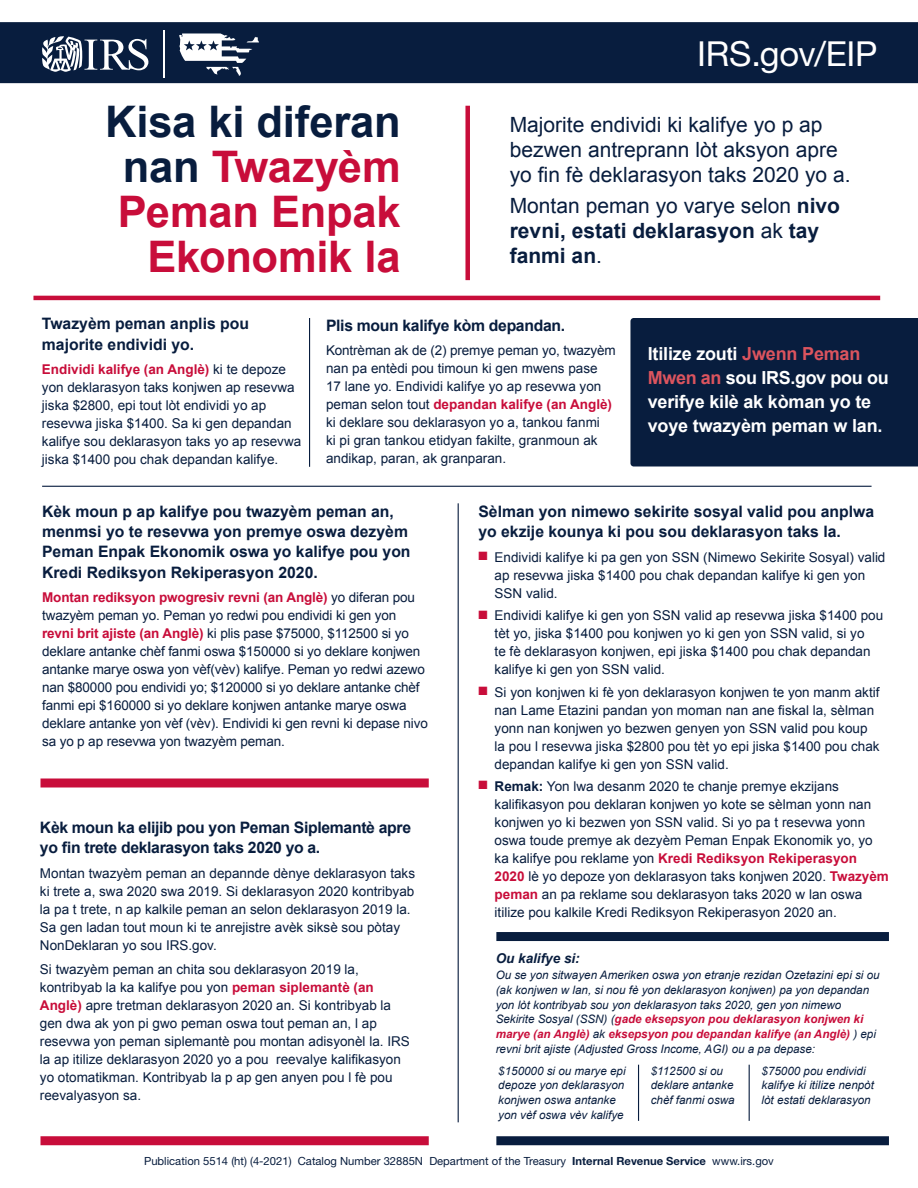
<style>
.page{position:relative;width:918px;height:1188px;background:#fff}
.page>*{position:absolute;margin:0;border:0;box-sizing:border-box;transform-origin:0 0}
.t1{font:700 43.5px/45px "Arial";letter-spacing:-.005em;color:#c80d3a;text-align:right}
.main_website{font:34.5px "Helvetica Neue LT Std";letter-spacing:-.01em;color:#fff}
.t2{font:21px/24.8px "Arial";color:#081d3e}
.t3{font:700 21px/24.8px "Arial";color:#081d3e}
.call_out{font:700 18px/24px "Arial";letter-spacing:-.01em;color:#fff}
.h3_subhead_center_bl{font:700 15.75px/20.2px "Arial";color:#081d3e}
.h3_subhead_center_bl-2{font:700 15.75px/20.2px "Arial";letter-spacing:-.02em;color:#081d3e}
.body_02{font:13.5px/18px "Arial";color:#081d3e}
.bullets_02{font:13.5px/18px "Arial";color:#081d3e}
.h4_eligible_definiti{font:italic 700 13.5px "Arial";color:#081d3e}
.eligible_definition{font:italic 11.7px/14.7px "Arial";color:#081d3e}
.product_ID{font:11.25px "Helvetica Neue LT Std";color:#081d3e}
.s1{color:#081d3e}
.s2{font-weight:400}
.s3{font-weight:700;color:#c80d3a}
.s4{color:#c80d3a}
.s5{font-weight:700}
.s6{color:#db545e}
</style>
<div class="page">
<div style="left:630px;top:318px;width:288px;height:148px;background:#081d3e"></div>
<div style="left:465px;top:106px;width:5px;height:174px;background:#c80d3a"></div>
<hr style="left:458px;top:503px;width:1px;height:619px;background:#081d3e">
<div style="left:40px;top:1136px;width:389px;height:9px;background:#c80d3a"></div>
<div style="left:496px;top:1136px;width:393px;height:9px;background:#081d3e"></div>
<div style="left:496px;top:932px;width:393px;height:9px;background:#081d3e"></div>
<div style="left:40px;top:778px;width:389px;height:10px;background:#c80d3a"></div>
<hr style="left:309px;top:318px;width:1px;height:149px;background:#081d3e">
<hr style="left:638px;top:1065px;width:1px;height:56px;background:#081d3e">
<hr style="left:749px;top:1065px;width:1px;height:56px;background:#081d3e">
<hr style="left:33px;top:296px;width:847px;height:4px;background:#c80d3a">
<hr style="left:42px;top:486px;width:830px;height:1px;background:#081d3e">
<div style="left:0;top:22px;width:918px;height:61px;background:#081d3e"></div>
<svg style="left:42px;top:36px;width:106px;height:36px"></svg>
<hr style="left:164px;top:30px;width:1px;height:48px;background:#fff">
<svg style="left:179px;top:33px;width:80px;height:43px"></svg>
<h1 class="t1" style="left:105px;top:101px;width:297px"><span class="s1">Kisa ki diferan nan</span> Twazyèm<br>Peman Enpak<br>Ekonomik la</h1>
<p class="main_website" style="left:697px;top:33px;width:182px">IRS.gov/EIP</p>
<h2 class="t2" style="left:510px;top:113px;width:342px">Majorite endividi ki kalifye yo p ap bezwen antreprann lòt aksyon apre yo fin fè deklarasyon taks 2020 yo a.</h2>
<h2 class="t3" style="left:510px;top:194px;width:332px"><span class="s2">Montan peman yo varye selon</span> nivo revni, estati deklarasyon <span class="s2">ak</span> tay fanmi an<span class="s2">.</span></h2>
<h3 class="h3_subhead_center_bl" style="left:42px;top:314px;width:209px">Twazyèm peman anplis pou majorite endividi yo.</h3>
<p class="body_02" style="left:42px;top:361px;width:261px"><span class="s3">Endividi kalifye (an Anglè)</span> ki te depoze yon deklarasyon taks konjwen ap resevwa jiska $2800, epi tout lòt endividi yo ap resevwa jiska $1400. Sa ki gen depandan kalifye sou deklarasyon taks yo ap resevwa jiska $1400 pou chak depandan kalifye.</p>
<h3 class="h3_subhead_center_bl-2" style="left:326px;top:315px;width:241px">Plis moun kalifye kòm depandan.</h3>
<p class="body_02" style="left:326px;top:342px;width:291px">Kontrèman ak de (2) premye peman yo, twazyèm nan pa entèdi pou timoun ki gen mwens pase 17 lane yo. Endividi kalifye yo ap resevwa yon peman selon tout <span class="s3">depandan kalifye (an Anglè) </span>ki deklare sou deklarasyon yo a, tankou fanmi<br>ki pi gran tankou etidyan fakilte, granmoun ak andikap, paran, ak granparan.</p>
<h3 class="h3_subhead_center_bl" style="left:478px;top:502px;width:397px">Sèlman yon nimewo sekirite sosyal valid pou anplwa yo ekzije kounya ki pou sou deklarasyon taks la.</h3>
<p class="bullets_02" style="left:495px;top:548px;width:392px;text-indent:-16px"><span class="s4">■</span> Endividi kalifye ki pa gen yon SSN (Nimewo Sekirite Sosyal) valid ap resevwa jiska $1400 pou chak depandan kalifye ki gen yon<br>SSN valid.</p>
<p class="bullets_02" style="left:495px;top:607px;width:390px;text-indent:-16px"><span class="s4">■</span> Endividi kalifye ki gen yon SSN valid ap resevwa jiska $1400 pou tèt yo, jiska $1400 pou konjwen yo ki gen yon SSN valid, si yo<br>te fè deklarasyon konjwen, epi jiska $1400 pou chak depandan kalifye ki gen yon SSN valid.</p>
<p class="bullets_02" style="left:495px;top:683px;width:386px;text-indent:-16px"><span class="s4">■</span> Si yon konjwen ki fè yon deklarasyon konjwen te yon manm aktif nan Lame Etazini pandan yon moman nan ane fiskal la, sèlman yonn nan konjwen yo bezwen genyen yon SSN valid pou koup la pou l resevwa jiska $2800 pou tèt yo epi jiska $1400 pou chak depandan kalifye ki gen yon SSN valid.</p>
<p class="bullets_02" style="left:495px;top:777px;width:396px;text-indent:-16px"><span class="s4">■</span> <span class="s5">Remak:</span> Yon lwa desanm 2020 te chanje premye ekzijans kalifikasyon pou deklaran konjwen yo kote se sèlman yonn nan konjwen yo ki bezwen yon SSN valid. Si yo pa t resevwa yonn oswa toude premye ak dezyèm Peman Enpak Ekonomik yo, yo ka kalifye pou reklame yon <span class="s3">Kredi Rediksyon Rekiperasyon 2020</span> lè yo depoze yon deklarasyon taks konjwen 2020. <span class="s3">Twazyèm peman</span> an pa reklame sou deklarasyon taks 2020 w lan oswa itilize pou kalkile Kredi Rediksyon Rekiperasyon 2020 an.</p>
<h2 class="call_out" style="left:648px;top:342px;width:243px">Itilize zouti <span class="s6">Jwenn Peman<br>Mwen an</span> sou IRS.gov pou ou verifye kilè ak kòman yo te voye twazyèm peman w lan.</h2>
<h3 class="h3_subhead_center_bl" style="left:42px;top:502px;width:370px">Kèk moun p ap kalifye pou twazyèm peman an, menmsi yo te resevwa yon premye oswa dezyèm Peman Enpak Ekonomik oswa yo kalifye pou yon Kredi Rediksyon Rekiperasyon 2020.</h3>
<p class="body_02" style="left:42px;top:589px;width:387px"><span class="s3">Montan rediksyon pwogresiv revni (an Anglè)</span> yo diferan pou twazyèm peman yo. Peman yo redwi pou endividi ki gen yon <span class="s3">revni brit ajiste (an Anglè)</span> ki plis pase $75000, $112500 si yo deklare antanke chèf fanmi oswa $150000 si yo deklare konjwen antanke marye oswa yon vèf(vèv) kalifye. Peman yo redwi azewo nan $80000 pou endividi yo; $120000 si yo deklare antanke chèf fanmi epi $160000 si yo deklare konjwen antanke marye oswa deklare antanke yon vèf (vèv). Endividi ki gen revni ki depase nivo sa yo p ap resevwa yon twazyèm peman.</p>
<h3 class="h3_subhead_center_bl-2" style="left:40px;top:818px;width:373px">Kèk moun ka elijib pou yon Peman Siplemantè apre yo fin trete deklarasyon taks 2020 yo a.</h3>
<p class="body_02" style="left:40px;top:864px;width:377px">Montan twazyèm peman an depannde dènye deklarasyon taks ki trete a, swa 2020 swa 2019. Si deklarasyon 2020 kontribyab la pa t trete, n ap kalkile peman an selon deklarasyon 2019 la.<br>Sa gen ladan tout moun ki te anrejistre avèk siksè sou pòtay NonDeklaran yo sou IRS.gov.</p>
<p class="body_02" style="left:40px;top:961px;width:371px">Si twazyèm peman an chita sou deklarasyon 2019 la, kontribyab la ka kalifye pou yon <span class="s3">peman siplemantè (an Anglè)</span> apre tretman deklarasyon 2020 an. Si kontribyab la gen dwa ak yon pi gwo peman oswa tout peman an, l ap resevwa yon peman siplemantè pou montan adisyonèl la. IRS la ap itilize deklarasyon 2020 yo a pou reevalye kalifikasyon yo otomatikman. Kontribyab la p ap gen anyen pou l fè pou reevalyasyon sa.</p>
<p class="h4_eligible_definiti" style="left:496px;top:949px;width:86px">Ou kalifye si:</p>
<p class="eligible_definition" style="left:496px;top:968px;width:386px">Ou se yon sitwayen Ameriken oswa yon etranje rezidan Ozetazini epi si ou (ak konjwen w lan, si nou fè yon deklarasyon konjwen) pa yon depandan yon lòt kontribyab sou yon deklarasyon taks 2020, gen yon nimewo Sekirite Sosyal (SSN) (<span class="s3">gade eksepsyon pou deklarasyon konjwen ki marye (an Anglè)</span> ak <span class="s3">eksepsyon pou depandan kalifye (an Anglè)</span> ) epi revni brit ajiste (Adjusted Gross Income, AGI) ou a pa depase:</p>
<p class="eligible_definition" style="left:498px;top:1063px;width:129px">$150000 si ou marye epi depoze yon deklarasyon konjwen oswa antanke yon vèf oswa vèv kalifye</p>
<p class="eligible_definition" style="left:651px;top:1063px;width:85px">$112500 si ou deklare antanke chèf fanmi oswa</p>
<p class="eligible_definition" style="left:762px;top:1063px;width:114px">$75000 pou endividi kalifye ki itilize nenpòt lòt estati deklarasyon</p>
<p class="product_ID" style="left:144px;top:1155px;width:631px">Publication 5514 (ht) (4-2021) Catalog Number 32885N Department of the Treasury <span class="s5">Internal Revenue Service</span> www.irs.gov</p>
</div>
